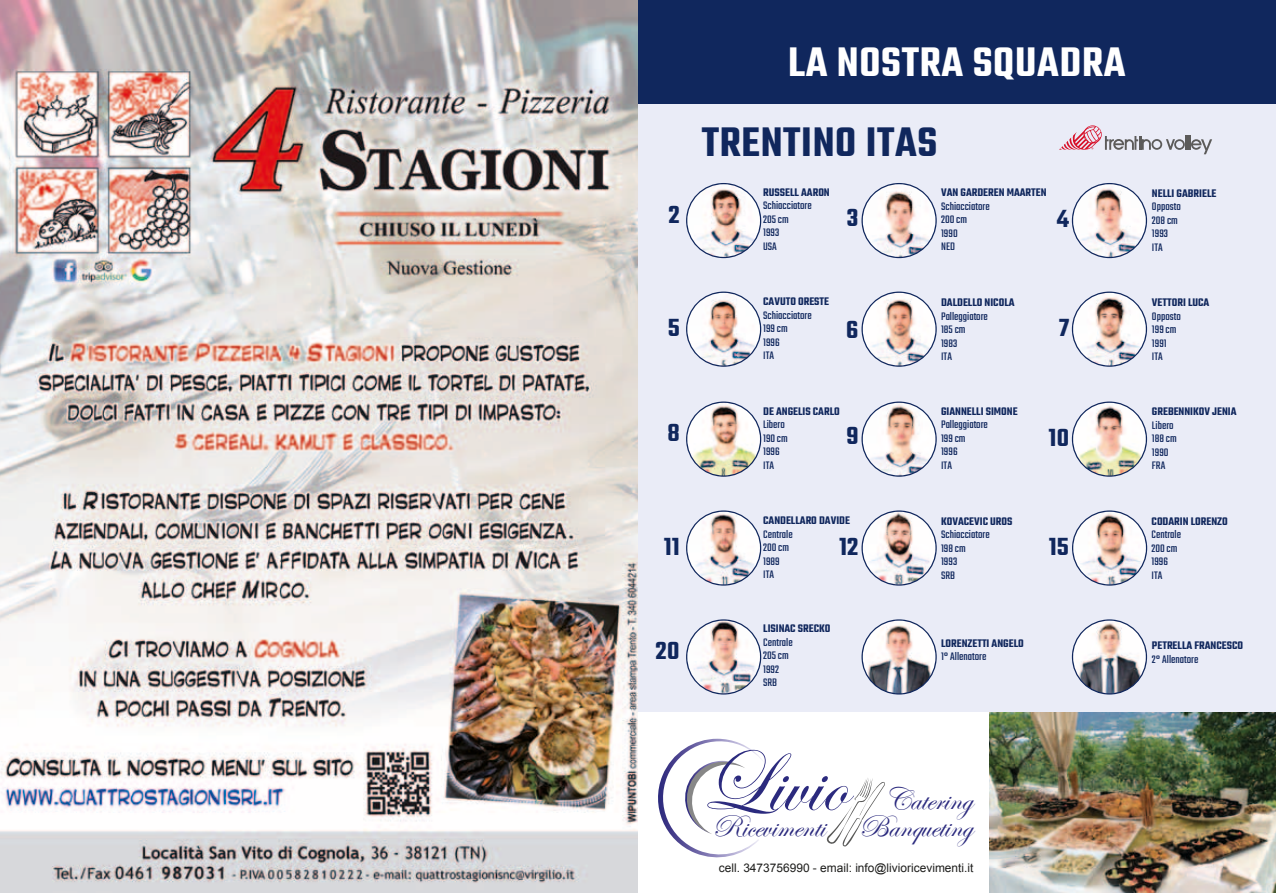
<style>
.page{position:relative;width:1276px;height:893px;background:#fff}
.page>*{position:absolute;margin:0;border:0;box-sizing:border-box;transform-origin:0 0}
.t1{font:88.35px "Edwardian Script ITC";color:#2b2a7e}
.t2{font:600 45px "Teko";letter-spacing:.015em;color:#fff}
.t3{font:600 45px "Teko";letter-spacing:.015em;color:#10275d}
.t4{font:32.4px "Edwardian Script ITC";color:#2b2a7e}
.t5{font:31.95px "Edwardian Script ITC";color:#2b2a7e}
.t6{font:600 27px "Teko";letter-spacing:.015em;color:#10275d}
.t7{font:12px/13.5px "Teko";color:#10275d}
.t8{font:600 12px "Teko";color:#10275d}
.t9{font:11.85px "Arial";color:#1d1d1b}
</style>
<div class="page">
<div style="left:638px;top:103px;width:638px;height:609px;background:#eaecf7"></div>
<div style="left:638px;top:0;width:638px;height:104px;background:#10275d"></div>
<svg style="left:827px;top:778px;width:58px;height:68px"></svg>
<svg style="left:658px;top:738px;width:103px;height:120px"></svg>
<img style="left:989px;top:712px;width:287px;height:181px">
<img style="left:0;top:0;width:638px;height:893px">
<svg style="left:1059px;top:125px;width:153px;height:29px"></svg>
<img style="left:686px;top:619px;width:75px;height:76px">
<img style="left:861px;top:619px;width:75px;height:76px">
<img style="left:1072px;top:619px;width:75px;height:76px">
<img style="left:686px;top:510px;width:75px;height:76px">
<img style="left:861px;top:510px;width:75px;height:76px">
<img style="left:1072px;top:510px;width:75px;height:76px">
<img style="left:686px;top:183px;width:75px;height:75px">
<img style="left:686px;top:402px;width:75px;height:75px">
<img style="left:861px;top:183px;width:75px;height:75px">
<img style="left:1072px;top:183px;width:75px;height:75px">
<img style="left:686px;top:292px;width:75px;height:75px">
<img style="left:861px;top:292px;width:75px;height:75px">
<img style="left:861px;top:402px;width:75px;height:75px">
<img style="left:1072px;top:402px;width:75px;height:75px">
<img style="left:1072px;top:292px;width:75px;height:75px">
<h2 class="t2" style="left:788px;top:34px;width:339px">LA NOSTRA SQUADRA</h2>
<h2 class="t3" style="left:702px;top:115px;width:237px">TRENTINO ITAS</h2>
<h3 class="t6" style="left:668px;top:198px;width:13px">2</h3>
<p class="t8" style="left:763px;top:185px;width:68px">RUSSELL AARON</p>
<p class="t7" style="left:763px;top:200px;width:50px">Schiacciatore<br>205 cm<br>1993<br>USA</p>
<h3 class="t6" style="left:847px;top:201px;width:13px">3</h3>
<p class="t8" style="left:941px;top:185px;width:107px">VAN GARDEREN MAARTEN</p>
<p class="t7" style="left:941px;top:200px;width:50px">Schiacciatore<br>200 cm<br>1990<br>NED</p>
<h3 class="t6" style="left:1057px;top:202px;width:14px">4</h3>
<p class="t8" style="left:1152px;top:185px;width:66px">NELLI GABRIELE</p>
<p class="t7" style="left:1152px;top:200px;width:30px">Opposto<br>208 cm<br>1993<br>ITA</p>
<h3 class="t6" style="left:667px;top:311px;width:14px">5</h3>
<p class="t8" style="left:763px;top:294px;width:67px">CAVUTO ORESTE</p>
<p class="t7" style="left:763px;top:309px;width:50px">Schiacciatore<br>199 cm<br>1996<br>ITA</p>
<h3 class="t6" style="left:846px;top:314px;width:14px">6</h3>
<p class="t8" style="left:941px;top:295px;width:75px">DALDELLO NICOLA</p>
<p class="t7" style="left:941px;top:310px;width:48px">Palleggiatore<br>185 cm<br>1983<br>ITA</p>
<h3 class="t6" style="left:1059px;top:311px;width:12px">7</h3>
<p class="t8" style="left:1152px;top:295px;width:59px">VETTORI LUCA</p>
<p class="t7" style="left:1152px;top:310px;width:30px">Opposto<br>199 cm<br>1991<br>ITA</p>
<h3 class="t6" style="left:667px;top:416px;width:14px">8</h3>
<p class="t8" style="left:763px;top:403px;width:78px">DE ANGELIS CARLO</p>
<p class="t7" style="left:763px;top:418px;width:26px">Libero<br>190 cm<br>1996<br>ITA</p>
<h3 class="t6" style="left:846px;top:420px;width:14px">9</h3>
<p class="t8" style="left:941px;top:404px;width:78px">GIANNELLI SIMONE</p>
<p class="t7" style="left:941px;top:419px;width:48px">Palleggiatore<br>199 cm<br>1996<br>ITA</p>
<h3 class="t6" style="left:1048px;top:421px;width:22px">10</h3>
<p class="t8" style="left:1152px;top:404px;width:86px">GREBENNIKOV JENIA</p>
<p class="t7" style="left:1152px;top:419px;width:26px">Libero<br>188 cm<br>1990<br>FRA</p>
<h3 class="t6" style="left:663px;top:530px;width:18px">11</h3>
<p class="t8" style="left:763px;top:513px;width:88px">CANDELLARO DAVIDE</p>
<p class="t7" style="left:763px;top:528px;width:31px">Centrale<br>200 cm<br>1989<br>ITA</p>
<h3 class="t6" style="left:839px;top:530px;width:21px">12</h3>
<h3 class="t6" style="left:1048px;top:530px;width:22px">15</h3>
<p class="t8" style="left:941px;top:514px;width:73px">KOVACEVIC UROS</p>
<p class="t7" style="left:941px;top:528px;width:50px">Schiacciatore<br>198 cm<br>1993<br>SRB</p>
<p class="t8" style="left:1151px;top:514px;width:78px">CODARIN LORENZO</p>
<p class="t7" style="left:1151px;top:528px;width:31px">Centrale<br>200 cm<br>1996<br>ITA</p>
<h3 class="t6" style="left:655px;top:634px;width:26px">20</h3>
<p class="t8" style="left:763px;top:621px;width:69px">LISINAC SRECKO</p>
<p class="t7" style="left:763px;top:636px;width:31px">Centrale<br>205 cm<br>1992<br>SRB</p>
<p class="t8" style="left:941px;top:636px;width:84px">LORENZETTI ANGELO</p>
<p class="t7" style="left:941px;top:651px;width:47px">1° Allenatore</p>
<p class="t8" style="left:1152px;top:638px;width:93px">PETRELLA FRANCESCO</p>
<p class="t7" style="left:1152px;top:653px;width:48px">2° Allenatore</p>
<h1 class="t1" style="left:699px;top:734px;width:148px">Livio</h1>
<h3 class="t4" style="left:884px;top:782px;width:90px">Catering</h3>
<h3 class="t5" style="left:712px;top:809px;width:262px">Ricevimenti Banqueting</h3>
<p class="t9" style="left:719px;top:860px;width:256px">cell. 3473756990 - email: info@livioricevimenti.it</p>
</div>
